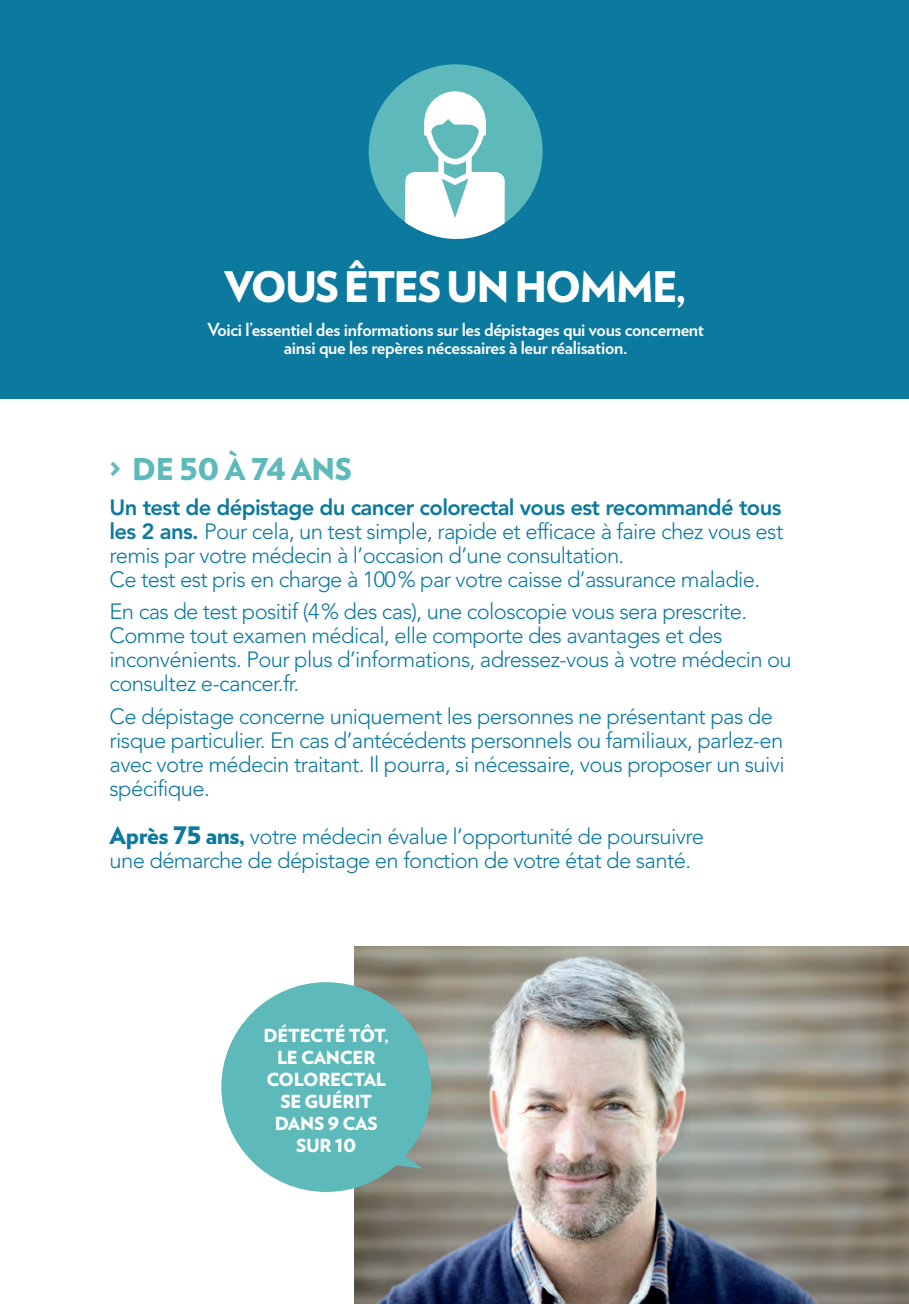
<style>
.page{position:relative;width:909px;height:1304px;background:#fff}
.page>*{position:absolute;margin:0;border:0;box-sizing:border-box;transform-origin:0 0}
.t1{font:900 42px "Verlag";letter-spacing:-.045em;color:#fff}
.t2{font:900 30px "Verlag";letter-spacing:-.015em;color:#5db9ba}
.t3{font:300 22px/24px "Avenir LT Std";letter-spacing:-.03em;color:#0c799f}
.t4{font:700 18px/18px "Verlag";letter-spacing:-.015em;color:#fff;text-align:center}
.t5{font:900 18px/22px "Verlag";letter-spacing:-.015em;color:#fff;text-align:center}
.s1{font-weight:800}
.s2{font-family:"Verlag";font-weight:900;font-size:24px}
</style>
<div class="page">
<div style="left:0;top:0;width:908px;height:399px;background:#0c799f"></div>
<img style="left:354px;top:946px;width:554px;height:357px">
<svg style="left:221px;top:982px;width:210px;height:209px;background:#76bebe"></svg>
<div style="left:368px;top:64px;width:174px;height:174px;background:#5db9ba;border-radius:50%"></div>
<svg style="left:405px;top:91px;width:99px;height:148px"></svg>
<h1 class="t1" style="left:224px;top:252px;width:463px">VOUS ÊTES UN HOMME,</h1>
<p class="t4" style="left:207px;top:319px;width:498px">Voici l’essentiel des informations sur les dépistages qui vous concernent ainsi que les repères nécessaires à leur réalisation.</p>
<h2 class="t2" style="left:109px;top:444px;width:244px">&gt; DE 50 À 74 ANS</h2>
<p class="t3" style="left:109px;top:495px;width:675px"><span class="s1">Un test de dépistage du cancer colorectal vous est recommandé tous les 2 ans.</span> Pour cela, un test simple, rapide et efficace à faire chez vous est remis par votre médecin à l’occasion d’une consultation.<br>Ce test est pris en charge à 100% par votre caisse d’assurance maladie.</p>
<p class="t3" style="left:109px;top:600px;width:683px">En cas de test positif (4% des cas), une coloscopie vous sera prescrite.<br>Comme tout examen médical, elle comporte des avantages et des inconvénients. Pour plus d’informations, adressez-vous à votre médecin ou consultez e-cancer.fr.</p>
<p class="t3" style="left:109px;top:704px;width:676px">Ce dépistage concerne uniquement les personnes ne présentant pas de risque particulier. En cas d’antécédents personnels ou familiaux, parlez-en avec votre médecin traitant. Il pourra, si nécessaire, vous proposer un suivi spécifique.</p>
<p class="t3" style="left:109px;top:824px;width:595px"><span class="s2">Après 75 ans,</span> votre médecin évalue l’opportunité de poursuivre une démarche de dépistage en fonction de votre état de santé.</p>
<p class="t5" style="left:263px;top:1023px;width:127px">DÉTECTÉ TÔT,<br>LE CANCER<br>COLORECTAL<br>SE GUÉRIT<br>DANS 9 CAS<br>SUR 10</p>
</div>
